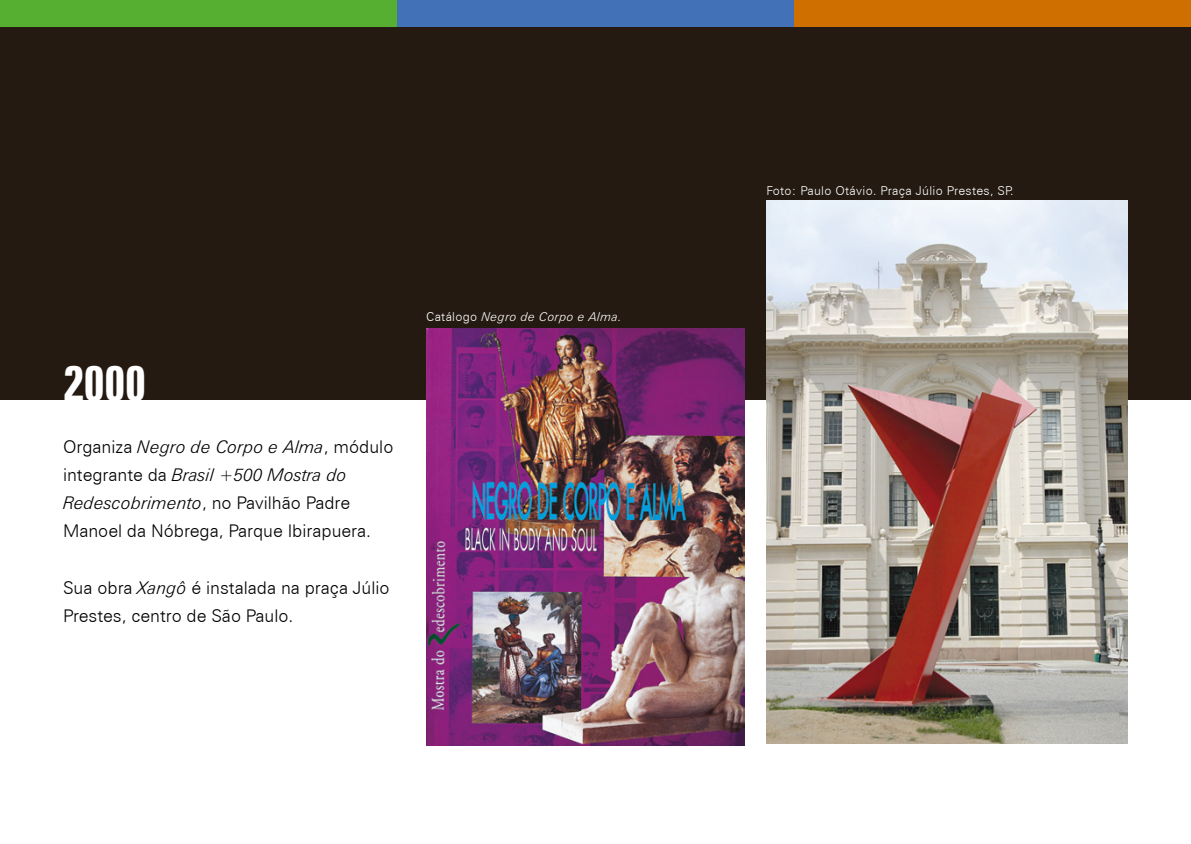
<style>
.page{position:relative;width:1191px;height:844px;background:#fff}
.page>*{position:absolute;margin:0;border:0;box-sizing:border-box;transform-origin:0 0}
.t1{font:700 extra-condensed 49px "Zurich BT";color:#fff}
.t2{font:300 17.5px/28px "Zurich BT";color:#000}
.t3{font:300 12.25px "Zurich BT";letter-spacing:.025em;color:#fff}
.t4{font:italic 300 12.25px "Zurich BT";letter-spacing:.025em;color:#fff}
.s1{font-style:italic}
.s2{font-style:normal}
</style>
<div class="page">
<div style="left:390px;top:0;width:410px;height:27px;background:#4371b7"></div>
<div style="left:794px;top:0;width:397px;height:27px;background:#cf6f00"></div>
<div style="left:0;top:0;width:396px;height:27px;background:#56af31"></div>
<div style="left:0;top:27px;width:1191px;height:372px;background:#241a11"></div>
<img style="left:426px;top:328px;width:318px;height:416px">
<img style="left:766px;top:201px;width:362px;height:542px">
<h1 class="t1" style="left:63px;top:355px;width:85px">2000</h1>
<p class="t2" style="left:63px;top:433px;width:332px">Organiza <span class="s1">Negro de Corpo e Alma</span>, módulo integrante da <span class="s1">Brasil +500 Mostra do Redescobrimento</span>, no Pavilhão Padre Manoel da Nóbrega, Parque Ibirapuera.</p>
<p class="t2" style="left:63px;top:573px;width:328px">Sua obra <span class="s1">Xangô</span> é instalada na praça Júlio<br>Prestes, centro de São Paulo.</p>
<p class="t4" style="left:426px;top:309px;width:197px"><span class="s2">Catálogo</span> Negro de Corpo e Alma.</p>
<p class="t3" style="left:766px;top:183px;width:248px">Foto: Paulo Otávio. Praça Júlio Prestes, SP.</p>
</div>
